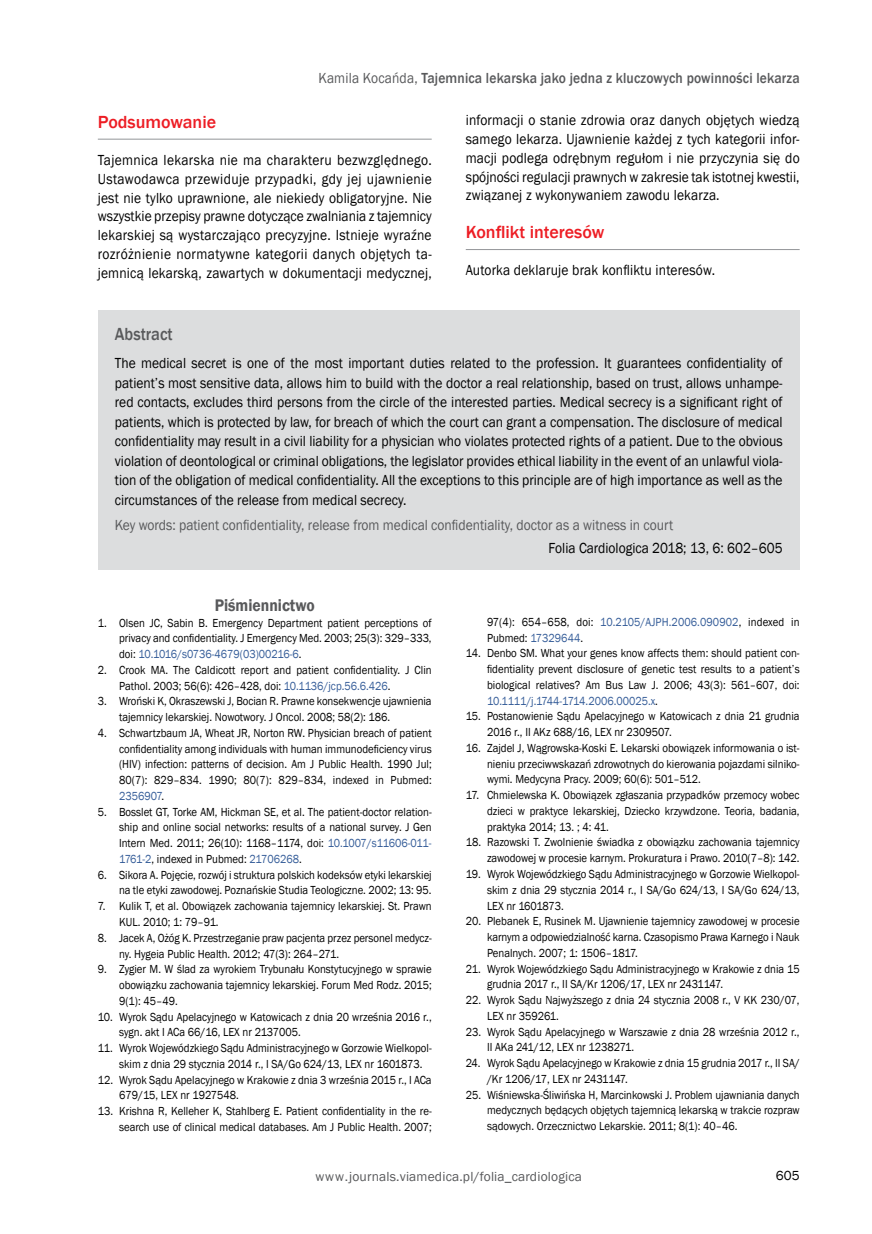
<style>
.page{position:relative;width:872px;height:1234px;background:#fff}
.page>*{position:absolute;margin:0;border:0;box-sizing:border-box;transform-origin:0 0}
.t1{font:500 18px "Franklin Gothic";color:#ed1d24}
.t2{font:500 18px "Franklin Gothic";color:#58595b;scale:.9 1}
.t3{font:600 17.25px "Franklin Gothic";color:#58595b;scale:.9 1}
.t4{font:15px/18.8px "Franklin Gothic";letter-spacing:.005em;color:#000;text-align:justify;scale:.9 1}
.t5{font:15px "Franklin Gothic";color:#58595b;scale:.9 1}
.t6{font:500 15px "Franklin Gothic";letter-spacing:.01em;color:#58595b;scale:.9 1}
.t7{font:13.5px "Franklin Gothic";letter-spacing:.01em;color:#58595b}
.t8{font:13.5px "Franklin Gothic";color:#000}
.t9{font:12px/15.8px "Franklin Gothic";color:#000;scale:.9 1}
.s1{font-weight:400}
.s2{color:#345c98}
</style>
<div class="page">
<hr style="left:98px;top:139px;width:334px;height:1px;background:#939598">
<hr style="left:466px;top:249px;width:333px;height:1px;background:#939598">
<div style="left:98px;top:310px;width:701px;height:260px;background:#dcddde"></div>
<p class="t6" style="left:318px;top:69px;width:536px"><span class="s1">Kamila Kocańda,</span> Tajemnica lekarska jako jedna z kluczowych powinności lekarza</p>
<h1 class="t1" style="left:98px;top:110px;width:120px">Podsumowanie</h1>
<p class="t4" style="left:98px;top:151px;width:372px">Tajemnica lekarska nie ma charakteru bezwzględnego.<br>Ustawodawca przewiduje przypadki, gdy jej ujawnienie jest nie tylko uprawnione, ale niekiedy obligatoryjne. Nie wszystkie przepisy prawne dotyczące zwalniania z tajemnicy lekarskiej są wystarczająco precyzyjne. Istnieje wyraźne rozróżnienie normatywne kategorii danych objętych ta&shy;jemnicą lekarską, zawartych w dokumentacji medycznej,</p>
<p class="t4" style="left:466px;top:111px;width:372px">informacji o stanie zdrowia oraz danych objętych wiedzą samego lekarza. Ujawnienie każdej z tych kategorii infor&shy;macji podlega odrębnym regułom i nie przyczynia się do spójności regulacji prawnych w zakresie tak istotnej kwestii, związanej z wykonywaniem zawodu lekarza.</p>
<h1 class="t1" style="left:466px;top:221px;width:140px">Konflikt interesów</h1>
<p class="t4" style="left:466px;top:261px;width:278px">Autorka deklaruje brak konfliktu interesów.</p>
<h1 class="t2" style="left:115px;top:323px;width:66px">Abstract</h1>
<p class="t4" style="left:115px;top:353px;width:743px;line-height:19.5px">The medical secret is one of the most important duties related to the profession. It guarantees confidentiality of patient’s most sensitive data, allows him to build with the doctor a real relationship, based on trust, allows unhampe&shy;red contacts, excludes third persons from the circle of the interested parties. Medical secrecy is a significant right of patients, which is protected by law, for breach of which the court can grant a compensation. The disclosure of medical confidentiality may result in a civil liability for a physician who violates protected rights of a patient. Due to the obvious violation of deontological or criminal obligations, the legislator provides ethical liability in the event of an unlawful viola&shy;tion of the obligation of medical confidentiality. All the exceptions to this principle are of high importance as well as the circumstances of the release from medical secrecy.</p>
<p class="t5" style="left:115px;top:515px;width:622px">Key words: patient confidentiality, release from medical confidentiality, doctor as a witness in court</p>
<p class="t4" style="left:548px;top:539px;width:261px">Folia Cardiologica 2018; 13, 6: 602–605</p>
<h2 class="t3" style="left:215px;top:594px;width:113px">Piśmiennictwo</h2>
<p class="t9" style="left:119px;top:614px;width:349px;text-align:justify;text-indent:-21px">1. Olsen JC, Sabin B. Emergency Department patient perceptions of privacy and confidentiality. J Emergency Med. 2003; 25(3): 329–333, doi: <span class="s2">10.1016/s0736-4679(03)00216-6</span>.</p>
<p class="t9" style="left:119px;top:662px;width:349px;text-indent:-21px">2. Crook MA. The Caldicott report and patient confidentiality. J Clin<br>Pathol. 2003; 56(6): 426–428, doi: <span class="s2">10.1136/jcp.56.6.426</span>.</p>
<p class="t9" style="left:119px;top:693px;width:349px;text-indent:-21px">3. Wroński K, Okraszewski J, Bocian R. Prawne konsekwencje ujawnienia tajemnicy lekarskiej. Nowotwory. J Oncol. 2008; 58(2): 186.</p>
<p class="t9" style="left:119px;top:725px;width:349px;text-align:justify;text-indent:-21px">4. Schwartzbaum JA, Wheat JR, Norton RW. Physician breach of patient confidentiality among individuals with human immunodeficiency virus (HIV) infection: patterns of decision. Am J Public Health. 1990 Jul; 80(7): 829–834. 1990; 80(7): 829–834, indexed in Pubmed:<br><span class="s2">2356907</span>.</p>
<p class="t9" style="left:119px;top:803px;width:349px;text-align:justify;text-indent:-21px">5. Bosslet GT, Torke AM, Hickman SE, et al. The patient-doctor relation&shy;ship and online social networks: results of a national survey. J Gen Intern Med. 2011; 26(10): 1168–1174, doi: <span class="s2">10.1007/s11606-011- 1761-2</span>, indexed in Pubmed: <span class="s2">21706268</span>.</p>
<p class="t9" style="left:98px;top:866px;width:372px;text-align:right">6. Sikora A. Pojęcie, rozwój i struktura polskich kodeksów etyki lekarskiej na tle etyki zawodowej. Poznańskie Studia Teologiczne. 2002; 13: 95.</p>
<p class="t9" style="left:119px;top:898px;width:349px;text-indent:-21px">7. Kulik T, et al. Obowiązek zachowania tajemnicy lekarskiej. St. Prawn<br>KUL. 2010; 1: 79–91.</p>
<p class="t9" style="left:119px;top:929px;width:349px;text-indent:-21px">8. Jacek A, Ożóg K. Przestrzeganie praw pacjenta przez personel medycz&shy;ny. Hygeia Public Health. 2012; 47(3): 264–271.</p>
<p class="t9" style="left:119px;top:961px;width:349px;text-align:justify;text-indent:-21px">9. Zygier M. W ślad za wyrokiem Trybunału Konstytucyjnego w sprawie obowiązku zachowania tajemnicy lekarskiej. Forum Med Rodz. 2015; 9(1): 45–49.</p>
<p class="t9" style="left:119px;top:1008px;width:349px;text-indent:-21px">10. Wyrok Sądu Apelacyjnego w Katowicach z dnia 20 września 2016 r., sygn. akt I ACa 66/16, LEX nr 2137005.</p>
<p class="t9" style="left:119px;top:1040px;width:349px;text-indent:-21px">11. Wyrok Wojewódzkiego Sądu Administracyjnego w Gorzowie Wielkopol&shy;skim z dnia 29 stycznia 2014 r., I SA/Go 624/13, LEX nr 1601873.</p>
<p class="t9" style="left:119px;top:1071px;width:349px;text-indent:-21px">12. Wyrok Sądu Apelacyjnego w Krakowie z dnia 3 września 2015 r., I ACa<br>679/15, LEX nr 1927548.</p>
<p class="t9" style="left:98px;top:1103px;width:372px;text-align:right">13. Krishna R, Kelleher K, Stahlberg E. Patient confidentiality in the re&shy;search use of clinical medical databases. Am J Public Health. 2007;</p>
<p class="t9" style="left:487px;top:614px;width:349px">97(4): 654–658, doi: <span class="s2">10.2105/AJPH.2006.090902</span>, indexed in<br>Pubmed: <span class="s2">17329644</span>.</p>
<p class="t9" style="left:487px;top:645px;width:349px;text-align:justify;text-indent:-21px">14. Denbo SM. What your genes know affects them: should patient con&shy;fidentiality prevent disclosure of genetic test results to a patient’s biological relatives? Am Bus Law J. 2006; 43(3): 561–607, doi:<br><span class="s2">10.1111/j.1744-1714.2006.00025.x</span>.</p>
<p class="t9" style="left:487px;top:708px;width:349px;text-indent:-21px">15. Postanowienie Sądu Apelacyjnego w Katowicach z dnia 21 grudnia<br>2016 r., II AKz 688/16, LEX nr 2309507.</p>
<p class="t9" style="left:487px;top:740px;width:349px;text-align:justify;text-indent:-21px">16. Zajdel J, Wągrowska-Koski E. Lekarski obowiązek informowania o ist&shy;nieniu przeciwwskazań zdrowotnych do kierowania pojazdami silniko&shy;wymi. Medycyna Pracy. 2009; 60(6): 501–512.</p>
<p class="t9" style="left:487px;top:787px;width:349px;text-align:justify;text-indent:-21px">17. Chmielewska K. Obowiązek zgłaszania przypadków przemocy wobec dzieci w praktyce lekarskiej, Dziecko krzywdzone. Teoria, badania, praktyka 2014; 13. ; 4: 41.</p>
<p class="t9" style="left:466px;top:834px;width:372px;text-align:right">18. Razowski T. Zwolnienie świadka z obowiązku zachowania tajemnicy zawodowej w procesie karnym. Prokuratura i Prawo. 2010(7–8): 142.</p>
<p class="t9" style="left:487px;top:866px;width:349px;text-align:justify;text-indent:-21px">19. Wyrok Wojewódzkiego Sądu Administracyjnego w Gorzowie Wielkopol&shy;skim z dnia 29 stycznia 2014 r., I SA/Go 624/13, I SA/Go 624/13, LEX nr 1601873.</p>
<p class="t9" style="left:487px;top:913px;width:349px;text-align:justify;text-indent:-21px">20. Plebanek E, Rusinek M. Ujawnienie tajemnicy zawodowej w procesie karnym a odpowiedzialność karna. Czasopismo Prawa Karnego i Nauk Penalnych. 2007; 1: 1506–1817.</p>
<p class="t9" style="left:487px;top:960px;width:349px;text-indent:-21px">21. Wyrok Wojewódzkiego Sądu Administracyjnego w Krakowie z dnia 15 grudnia 2017 r., II SA/Kr 1206/17, LEX nr 2431147.</p>
<p class="t9" style="left:487px;top:992px;width:349px;text-indent:-21px">22. Wyrok Sądu Najwyższego z dnia 24 stycznia 2008 r., V KK 230/07,<br>LEX nr 359261.</p>
<p class="t9" style="left:487px;top:1023px;width:349px;text-indent:-21px">23. Wyrok Sądu Apelacyjnego w Warszawie z dnia 28 września 2012 r.,<br>II AKa 241/12, LEX nr 1238271.</p>
<p class="t9" style="left:487px;top:1055px;width:349px;text-indent:-21px">24. Wyrok Sądu Apelacyjnego w Krakowie z dnia 15 grudnia 2017 r., II SA/ /Kr 1206/17, LEX nr 2431147.</p>
<p class="t9" style="left:487px;top:1086px;width:349px;text-align:justify;text-indent:-21px">25. Wiśniewska-Śliwińska H, Marcinkowski J. Problem ujawniania danych medycznych będących objętych tajemnicą lekarską w trakcie rozpraw sądowych. Orzecznictwo Lekarskie. 2011; 8(1): 40–46.</p>
<p class="t7" style="left:315px;top:1168px;width:268px">www.journals.viamedica.pl/folia_cardiologica</p>
<p class="t8" style="left:776px;top:1166px;width:25px">605</p>
</div>
